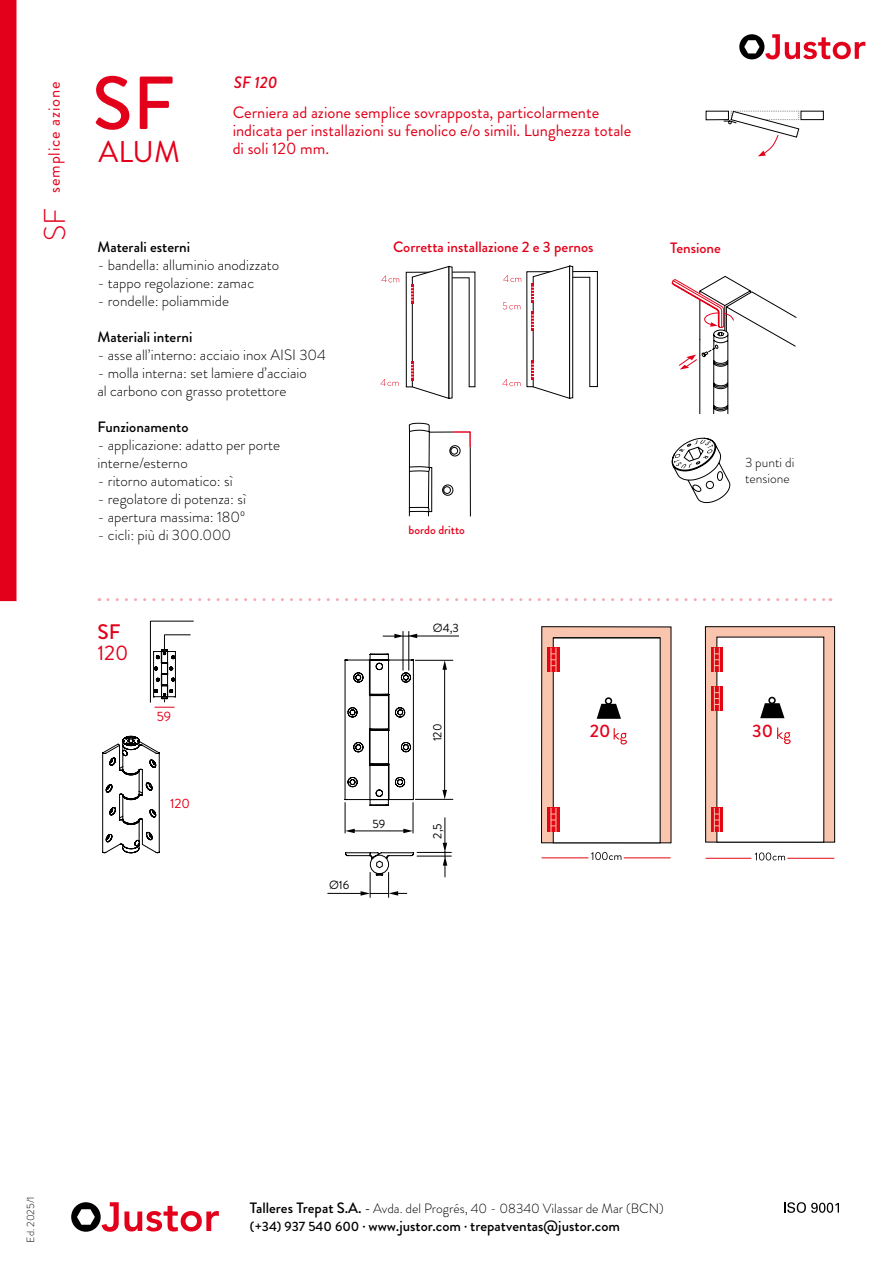
<style>
.page{position:relative;width:893px;height:1263px;background:#fff}
.page>*{position:absolute;margin:0;border:0;box-sizing:border-box;transform-origin:0 0}
.t1{font:500 75px "Brandon Grotesque";color:#e3001a}
.t2{font:30px "Brandon Grotesque";color:#e3001a}
.t3{font:300 30px "Brandon Grotesque";color:#e3001a}
.t4{font:21px "Brandon Grotesque";color:#e3001a}
.t5{font:500 21px "Brandon Grotesque";color:#e3001a}
.t6{font:500 18px "Brandon Grotesque";color:#e3001a}
.t7{font:16.5px/18px "Brandon Grotesque";color:#e3001a}
.t8{font:16.5px "Brandon Grotesque";letter-spacing:.05em;color:#e3001a}
.t9{font:italic 500 16.5px "Brandon Grotesque";color:#e3001a}
.t10{font:300 15px/18px "Brandon Grotesque";color:#000}
.t11{font:500 15px "Brandon Grotesque";color:#000}
.t12{font:500 15px "Brandon Grotesque";color:#e3001a}
.t13{font:300 13.5px/16.2px "Brandon Grotesque";color:#000}
.t14{font:13.5px "Brandon Grotesque";color:#e3001a}
.t15{font:12px "Brandon Grotesque";color:#000}
.t16{font:500 12px "Brandon Grotesque";color:#e3001a}
.t17{font:300 10.5px "Brandon Grotesque";letter-spacing:-.005em;color:#000}
.s1{font-weight:500;font-size:15px}
.s2{font-weight:400}
.s3{font-size:13.5px}
</style>
<div class="page">
<svg style="left:406px;top:266px;width:69px;height:133px"></svg>
<svg style="left:380px;top:379px;width:19px;height:7px"></svg>
<svg style="left:381px;top:275px;width:18px;height:7px"></svg>
<svg style="left:502px;top:265px;width:96px;height:134px"></svg>
<svg style="left:671px;top:276px;width:126px;height:137px"></svg>
<div style="left:0;top:0;width:16px;height:601px;background:#e3001a"></div>
<svg style="left:108px;top:598px;width:723px;height:3px"></svg>
<svg style="left:672px;top:438px;width:58px;height:65px"></svg>
<svg style="left:409px;top:423px;width:62px;height:94px"></svg>
<div style="left:801px;top:111px;width:23px;height:9px;border:1px solid #000"></div>
<svg style="left:706px;top:110px;width:93px;height:46px"></svg>
<svg style="left:591px;top:852px;width:30px;height:8px"></svg>
<hr style="left:624px;top:858px;width:47px;height:1px;background:#e30613">
<hr style="left:542px;top:858px;width:46px;height:1px;background:#e30613">
<svg style="left:755px;top:852px;width:30px;height:8px"></svg>
<hr style="left:787px;top:858px;width:47px;height:1px;background:#e30613">
<hr style="left:706px;top:858px;width:45px;height:1px;background:#e30613">
<svg style="left:541px;top:626px;width:130px;height:217px"></svg>
<svg style="left:705px;top:626px;width:130px;height:216px"></svg>
<svg style="left:71px;top:1202px;width:148px;height:30px"></svg>
<svg style="left:739px;top:34px;width:126px;height:25px"></svg>
<hr style="left:150px;top:621px;width:1px;height:82px;background:#000">
<hr style="left:150px;top:621px;width:44px;height:1px;background:#000">
<svg style="left:102px;top:736px;width:58px;height:117px"></svg>
<hr style="left:153px;top:651px;width:1px;height:46px;background:#000">
<svg style="left:154px;top:634px;width:37px;height:74px"></svg>
<hr style="left:327px;top:893px;width:35px;height:1px;background:#000">
<hr style="left:417px;top:856px;width:35px;height:1px;background:#000">
<hr style="left:417px;top:852px;width:35px;height:1px;background:#000">
<hr style="left:444px;top:817px;width:1px;height:31px;background:#000">
<svg style="left:443px;top:843px;width:4px;height:34px"></svg>
<hr style="left:444px;top:665px;width:1px;height:130px;background:#000">
<svg style="left:442px;top:661px;width:5px;height:9px"></svg>
<svg style="left:442px;top:790px;width:5px;height:9px"></svg>
<hr style="left:415px;top:799px;width:38px;height:1px;background:#000">
<hr style="left:415px;top:660px;width:38px;height:1px;background:#000">
<hr style="left:350px;top:830px;width:58px;height:1px;background:#000">
<svg style="left:346px;top:829px;width:9px;height:4px"></svg>
<svg style="left:403px;top:829px;width:10px;height:4px"></svg>
<hr style="left:413px;top:802px;width:1px;height:31px;background:#000">
<hr style="left:345px;top:802px;width:1px;height:31px;background:#000">
<hr style="left:408px;top:631px;width:1px;height:39px;background:#000">
<hr style="left:403px;top:631px;width:1px;height:39px;background:#000">
<hr style="left:412px;top:636px;width:47px;height:1px;background:#000">
<svg style="left:383px;top:634px;width:34px;height:4px"></svg>
<svg style="left:348px;top:707px;width:10px;height:11px"></svg>
<svg style="left:353px;top:742px;width:11px;height:10px"></svg>
<hr style="left:369px;top:660px;width:1px;height:35px;background:#000">
<hr style="left:369px;top:729px;width:1px;height:36px;background:#000">
<hr style="left:345px;top:660px;width:1px;height:139px;background:#000">
<hr style="left:370px;top:695px;width:1px;height:34px;background:#000">
<hr style="left:388px;top:695px;width:1px;height:34px;background:#000">
<hr style="left:370px;top:765px;width:1px;height:34px;background:#000">
<hr style="left:388px;top:765px;width:1px;height:34px;background:#000">
<svg style="left:401px;top:742px;width:10px;height:10px"></svg>
<svg style="left:395px;top:707px;width:10px;height:11px"></svg>
<hr style="left:389px;top:764px;width:1px;height:35px;background:#000">
<hr style="left:389px;top:694px;width:1px;height:36px;background:#000">
<hr style="left:413px;top:660px;width:1px;height:139px;background:#000">
<hr style="left:388px;top:730px;width:1px;height:34px;background:#000">
<hr style="left:370px;top:730px;width:1px;height:34px;background:#000">
<hr style="left:388px;top:660px;width:1px;height:34px;background:#000">
<hr style="left:370px;top:660px;width:1px;height:34px;background:#000">
<svg style="left:369px;top:764px;width:21px;height:2px"></svg>
<svg style="left:369px;top:694px;width:21px;height:2px"></svg>
<svg style="left:370px;top:729px;width:20px;height:2px"></svg>
<svg style="left:345px;top:777px;width:69px;height:29px"></svg>
<svg style="left:345px;top:654px;width:69px;height:29px"></svg>
<svg style="left:344px;top:852px;width:70px;height:46px"></svg>
<svg style="left:784px;top:1202px;width:55px;height:11px"></svg>
<p class="t8" style="left:43px;top:193px;width:113px;rotate:-90deg">semplice azione</p>
<h2 class="t3" style="left:34px;top:241px;width:35px;rotate:-90deg">SF</h2>
<h1 class="t1" style="left:92px;top:51px;width:84px">SF</h1>
<p class="t9" style="left:234px;top:71px;width:45px">SF 120</p>
<p class="t7" style="left:233px;top:103px;width:400px">Cerniera ad azione semplice sovrapposta, particolarmente indicata per installazioni su fenolico e/o simili. Lunghezza totale</p>
<h2 class="t2" style="left:98px;top:131px;width:83px">ALUM</h2>
<p class="t7" style="left:233px;top:139px;width:98px">di soli 120 mm.</p>
<p class="t11" style="left:97px;top:236px;width:94px">Materali esterni</p>
<p class="t10" style="left:97px;top:256px;width:183px">- bandella: alluminio anodizzato</p>
<p class="t10" style="left:97px;top:274px;width:158px">- tappo regolazione: zamac</p>
<p class="t10" style="left:97px;top:292px;width:133px">- rondelle: poliammide</p>
<p class="t11" style="left:97px;top:326px;width:96px">Materiali interni</p>
<p class="t10" style="left:97px;top:346px;width:230px">- asse all’interno: acciaio inox AISI 304</p>
<p class="t10" style="left:97px;top:364px;width:211px">- molla interna: set lamiere d’acciaio al carbono con grasso protettore</p>
<p class="t11" style="left:97px;top:416px;width:93px">Funzionamento</p>
<p class="t10" style="left:97px;top:436px;width:184px">- applicazione: adatto per porte interne/esterno</p>
<p class="t10" style="left:97px;top:472px;width:137px">- ritorno automatico: sì</p>
<p class="t10" style="left:97px;top:490px;width:150px">- regolatore di potenza: sì</p>
<p class="t10" style="left:97px;top:508px;width:149px">- apertura massima: 180º</p>
<p class="t10" style="left:97px;top:526px;width:135px">- cicli: più di 300.000</p>
<p class="t12" style="left:393px;top:237px;width:202px">Corretta installazione 2 e 3 pernos</p>
<p class="t16" style="left:409px;top:521px;width:58px">bordo dritto</p>
<p class="t12" style="left:670px;top:237px;width:52px">Tensione</p>
<p class="t13" style="left:745px;top:454px;width:51px">3 punti di tensione</p>
<h3 class="t5" style="left:97px;top:617px;width:25px">SF</h3>
<h3 class="t4" style="left:97px;top:638px;width:33px">120</h3>
<p class="t14" style="left:157px;top:707px;width:16px">59</p>
<p class="t14" style="left:170px;top:794px;width:21px">120</p>
<p class="t15" style="left:329px;top:877px;width:22px">Ø16</p>
<p class="t15" style="left:372px;top:815px;width:14px">59</p>
<p class="t15" style="left:433px;top:620px;width:28px">Ø4,3</p>
<p class="t15" style="left:429px;top:741px;width:19px;rotate:-90deg">120</p>
<p class="t15" style="left:429px;top:839px;width:17px;rotate:-90deg">2,5</p>
<p class="t6" style="left:590px;top:719px;width:22px">20</p>
<p class="t6" style="left:752px;top:719px;width:22px">30</p>
<p class="t17" style="left:23px;top:1242px;width:48px;rotate:-90deg">Ed. 2025/1</p>
<p class="t13" style="left:250px;top:1200px;width:415px"><span class="s1">Talleres Trepat S.A.</span> <span class="s2">-</span> Avda. del Progrés, 40 - 08340 Vilassar de Mar (BCN)</p>
<p class="t11" style="left:250px;top:1215px;width:372px"><span class="s3">(+34) 937 540 600 ·</span> www.justor.com <span class="s3">·</span> trepatventas@justor.com</p>
</div>
